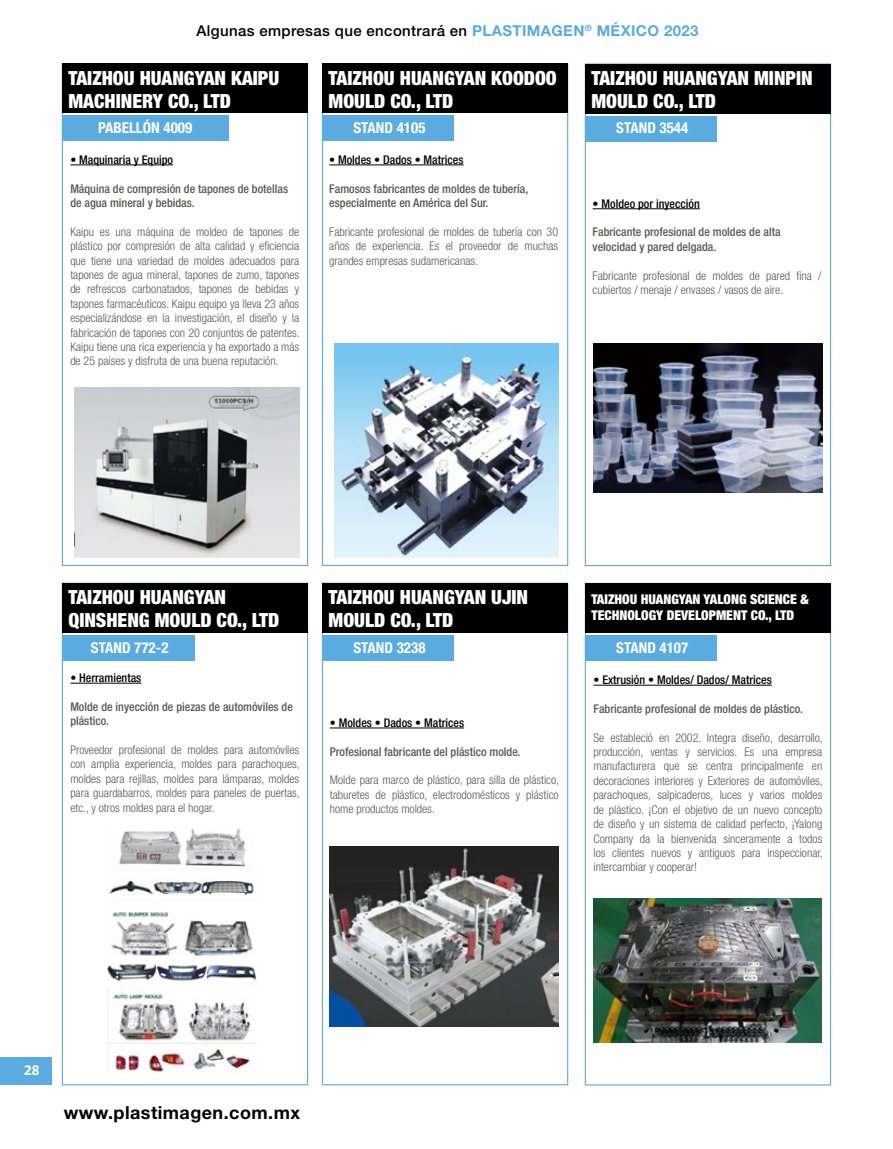
<style>
.page{position:relative;width:893px;height:1149px;background:#fff}
.page>*{position:absolute;margin:0;border:0;box-sizing:border-box;transform-origin:0 0}
.t1{font:900 condensed 19.5px/23.4px "Helvetica Neue LT Std";color:#fff}
.t2{font:700 18px "Helvetica Neue LT Std";letter-spacing:.025em;color:#000}
.t3{font:700 condensed 15px "Helvetica Neue LT Std";color:#fff}
.t4{font:500 15px "Helvetica Neue LT Std";letter-spacing:.025em;color:#000}
.t5{font:700 14.7px "Taz Barcelona";color:#fff}
.t6{font:900 condensed 13.5px/16.2px "Helvetica Neue LT Std";color:#fff}
.t7{font:300 condensed 12px/14.4px "Helvetica Neue LT Std";color:#575756;text-align:justify}
.t8{font:500 condensed 12px/14.4px "Helvetica Neue LT Std";color:#575756}
.t9{font:500 condensed 12px "Helvetica Neue LT Std";color:#000}
.s1{font-weight:700;color:#5aabdf}
</style>
<div class="page">
<div style="left:0;top:1057px;width:51px;height:27px;background:#5aabdf"></div>
<img style="left:74px;top:387px;width:225px;height:170px">
<img style="left:334px;top:343px;width:224px;height:214px">
<div style="left:62px;top:63px;width:246px;height:502px;border:1px solid #5aabdf"></div>
<div style="left:63px;top:116px;width:166px;height:25px;background:#5aabdf"></div>
<div style="left:62px;top:64px;width:246px;height:49px;background:#000"></div>
<hr style="left:70px;top:164px;width:103px;height:1px;background:#000">
<div style="left:322px;top:63px;width:246px;height:502px;border:1px solid #5aabdf"></div>
<div style="left:322px;top:116px;width:132px;height:25px;background:#5aabdf"></div>
<div style="left:322px;top:64px;width:246px;height:49px;background:#000"></div>
<hr style="left:329px;top:164px;width:135px;height:1px;background:#000">
<img style="left:593px;top:344px;width:229px;height:148px">
<img style="left:109px;top:828px;width:145px;height:128px">
<img style="left:107px;top:964px;width:149px;height:108px">
<img style="left:330px;top:846px;width:229px;height:180px">
<div style="left:585px;top:63px;width:246px;height:503px;border:1px solid #5aabdf"></div>
<div style="left:585px;top:116px;width:132px;height:25px;background:#5aabdf"></div>
<div style="left:585px;top:64px;width:245px;height:49px;background:#000"></div>
<hr style="left:593px;top:208px;width:107px;height:1px;background:#000">
<div style="left:62px;top:582px;width:246px;height:502px;border:1px solid #5aabdf"></div>
<div style="left:63px;top:635px;width:132px;height:25px;background:#5aabdf"></div>
<div style="left:62px;top:583px;width:246px;height:49px;background:#000"></div>
<hr style="left:70px;top:682px;width:71px;height:1px;background:#000">
<div style="left:322px;top:582px;width:246px;height:502px;border:1px solid #5aabdf"></div>
<div style="left:322px;top:635px;width:132px;height:25px;background:#5aabdf"></div>
<div style="left:322px;top:583px;width:246px;height:49px;background:#000"></div>
<hr style="left:330px;top:727px;width:134px;height:1px;background:#000">
<img style="left:594px;top:898px;width:227px;height:144px">
<div style="left:585px;top:582px;width:246px;height:503px;border:1px solid #5aabdf"></div>
<div style="left:585px;top:635px;width:132px;height:25px;background:#5aabdf"></div>
<div style="left:585px;top:583px;width:245px;height:49px;background:#000"></div>
<hr style="left:593px;top:684px;width:179px;height:1px;background:#000">
<p class="t4" style="left:196px;top:22px;width:504px">Algunas empresas que encontrará en <span class="s1">PLASTIMAGEN</span><sup>®</sup> <span class="s1">MÉXICO 2023</span></p>
<h1 class="t1" style="left:69px;top:66px;width:212px">TAIZHOU HUANGYAN KAIPU<br>MACHINERY CO., LTD</h1>
<p class="t3" style="left:98px;top:119px;width:96px">PABELLÓN 4009</p>
<p class="t9" style="left:70px;top:152px;width:104px">• Maquinaria y Equipo</p>
<p class="t8" style="left:70px;top:181px;width:219px">Máquina de compresión de tapones de botellas de agua mineral y bebidas.</p>
<p class="t7" style="left:70px;top:224px;width:231px">Kaipu es una máquina de moldeo de tapones de plástico por compresión de alta calidad y eficiencia que tiene una variedad de moldes adecuados para tapones de agua mineral, tapones de zumo, tapones de refrescos carbonatados, tapones de bebidas y tapones farmacéuticos. Kaipu equipo ya lleva 23 años especializándose en la investigación, el diseño y la fabricación de tapones con 20 conjuntos de patentes.<br>Kaipu tiene una rica experiencia y ha exportado a más de 25 países y disfruta de una buena reputación.</p>
<h1 class="t1" style="left:329px;top:66px;width:230px">TAIZHOU HUANGYAN KOODOO<br>MOULD CO., LTD</h1>
<p class="t3" style="left:353px;top:119px;width:74px">STAND 4105</p>
<p class="t9" style="left:329px;top:152px;width:136px">• Moldes • Dados • Matrices</p>
<p class="t8" style="left:329px;top:181px;width:201px">Famosos fabricantes de moldes de tubería, especialmente en América del Sur.</p>
<p class="t7" style="left:329px;top:224px;width:230px">Fabricante profesional de moldes de tubería con 30 años de experiencia. Es el proveedor de muchas grandes empresas sudamericanas.</p>
<h1 class="t1" style="left:591px;top:66px;width:223px">TAIZHOU HUANGYAN MINPIN<br>MOULD CO., LTD</h1>
<p class="t3" style="left:616px;top:119px;width:74px">STAND 3544</p>
<p class="t9" style="left:593px;top:196px;width:109px">• Moldeo por inyección</p>
<p class="t8" style="left:593px;top:225px;width:189px">Fabricante profesional de moldes de alta velocidad y pared delgada.</p>
<p class="t7" style="left:593px;top:268px;width:230px">Fabricante profesional de moldes de pared fina / cubiertos / menaje / envases / vasos de aire.</p>
<h1 class="t1" style="left:69px;top:584px;width:212px">TAIZHOU HUANGYAN<br>QINSHENG MOULD CO., LTD</h1>
<p class="t3" style="left:91px;top:638px;width:79px">STAND 772-2</p>
<p class="t9" style="left:70px;top:670px;width:73px">• Herramientas</p>
<p class="t8" style="left:70px;top:699px;width:224px">Molde de inyección de piezas de automóviles de plástico.</p>
<p class="t7" style="left:70px;top:742px;width:231px">Proveedor profesional de moldes para automóviles con amplia experiencia, moldes para parachoques, moldes para rejillas, moldes para lámparas, moldes para guardabarros, moldes para paneles de puertas, etc., y otros moldes para el hogar.</p>
<h1 class="t1" style="left:329px;top:584px;width:201px">TAIZHOU HUANGYAN UJIN<br>MOULD CO., LTD</h1>
<p class="t3" style="left:353px;top:638px;width:74px">STAND 3238</p>
<p class="t9" style="left:330px;top:715px;width:136px">• Moldes • Dados • Matrices</p>
<p class="t8" style="left:330px;top:743px;width:192px">Profesional fabricante del plástico molde.</p>
<p class="t7" style="left:330px;top:772px;width:231px">Molde para marco de plástico, para silla de plástico, taburetes de plástico, electrodomésticos y plástico home productos moldes.</p>
<p class="t6" style="left:591px;top:590px;width:219px">TAIZHOU HUANGYAN YALONG SCIENCE &amp;<br>TECHNOLOGY DEVELOPMENT CO., LTD</p>
<p class="t3" style="left:616px;top:638px;width:74px">STAND 4107</p>
<p class="t9" style="left:593px;top:672px;width:180px">• Extrusión • Moldes/ Dados/ Matrices</p>
<p class="t8" style="left:593px;top:701px;width:211px">Fabricante profesional de moldes de plástico.</p>
<p class="t7" style="left:593px;top:729px;width:231px">Se estableció en 2002. Integra diseño, desarrollo, producción, ventas y servicios. Es una empresa manufacturera que se centra principalmente en decoraciones interiores y Exteriores de automóviles, parachoques, salpicaderos, luces y varios moldes de plástico. ¡Con el objetivo de un nuevo concepto de diseño y un sistema de calidad perfecto, ¡Yalong Company da la bienvenida sinceramente a todos los clientes nuevos y antiguos para inspeccionar, intercambiar y cooperar!</p>
<p class="t5" style="left:24px;top:1062px;width:17px">28</p>
<h2 class="t2" style="left:64px;top:1101px;width:238px">www.plastimagen.com.mx</h2>
</div>
